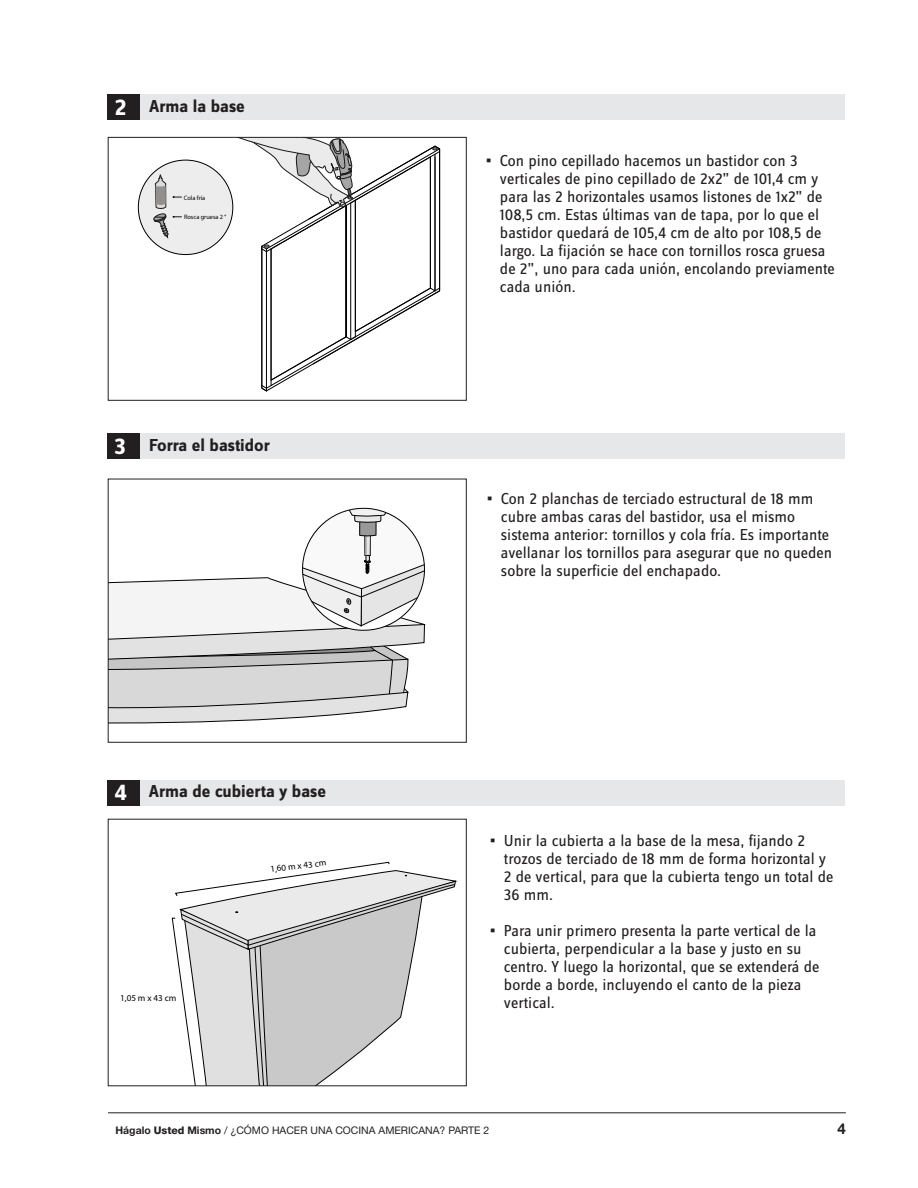
<style>
.page{position:relative;width:918px;height:1188px;background:#fff}
.page>*{position:absolute;margin:0;border:0;box-sizing:border-box;transform-origin:0 0}
.t1{font:700 24px "Zine Sans Dis";color:#fff}
.t2{font:700 18px "Zine Sans Dis";color:#231f20}
.t3{font:16.5px/18px "Zine Sans Dis";color:#231f20}
.t4{font:700 15px "Helvetica Neue LT Std";color:#231f20}
.t5{font:10.5px "Helvetica Neue LT Std";color:#231f20}
.t6{font:9px "Myriad Pro";color:#000}
.t7{font:6.3px "Myriad Pro";color:#000}
.s1{font-size:24px;color:#fff}
.s2{font-weight:900}
.s3{font-weight:700}
.s4{font-weight:800}
</style>
<div class="page">
<hr style="left:108px;top:1113px;width:738px;height:1px;background:#231f20">
<div style="left:140px;top:434px;width:705px;height:25px;background:#e6e7e8"></div>
<div style="left:107px;top:434px;width:33px;height:25px;background:#231f20"></div>
<svg style="left:110px;top:507px;width:316px;height:217px"></svg>
<div style="left:140px;top:94px;width:705px;height:26px;background:#e6e7e8"></div>
<div style="left:107px;top:94px;width:33px;height:26px;background:#231f20"></div>
<div style="left:138px;top:160px;width:95px;height:95px;background:#ededed;border-radius:50%"></div>
<svg style="left:153px;top:175px;width:29px;height:62px"></svg>
<svg style="left:204px;top:139px;width:236px;height:252px"></svg>
<div style="left:140px;top:780px;width:705px;height:26px;background:#e6e7e8"></div>
<div style="left:107px;top:780px;width:33px;height:26px;background:#231f20"></div>
<svg style="left:172px;top:862px;width:284px;height:222px"></svg>
<h1 class="t1" style="left:115px;top:95px;width:13px">2</h1>
<p class="t2" style="left:149px;top:97px;width:97px">Arma la base</p>
<p class="t7" style="left:184px;top:194px;width:23px">Cola fría</p>
<p class="t7" style="left:184px;top:213px;width:44px">Rosca gruesa 2 “</p>
<h1 class="t1" style="left:115px;top:434px;width:13px">3</h1>
<p class="t2" style="left:149px;top:436px;width:123px">Forra el bastidor</p>
<p class="t2" style="left:115px;top:782px;width:213px"><span class="s1">4</span> Arma de cubierta y base</p>
<p class="t6" style="left:120px;top:992px;width:58px">1,05 m x 43 cm</p>
<p class="t6" style="left:270px;top:864px;width:58px;rotate:-7deg">1,60 m x 43 cm</p>
<p class="t3" style="left:500px;top:152px;width:336px;text-indent:-13px"><span class="s2">•</span> Con pino cepillado hacemos un bastidor con 3 verticales de pino cepillado de 2x2” de 101,4 cm y para las 2 horizontales usamos listones de 1x2” de 108,5 cm. Estas últimas van de tapa, por lo que el bastidor quedará de 105,4 cm de alto por 108,5 de largo. La fijación se hace con tornillos rosca gruesa de 2”, uno para cada unión, encolando previamente cada unión.</p>
<p class="t3" style="left:501px;top:490px;width:333px;text-indent:-13px"><span class="s2">•</span> Con 2 planchas de terciado estructural de 18 mm cubre ambas caras del bastidor, usa el mismo sistema anterior: tornillos y cola fría. Es importante avellanar los tornillos para asegurar que no queden sobre la superficie del enchapado.</p>
<p class="t3" style="left:504px;top:832px;width:331px;text-indent:-13px"><span class="s2">•</span> Unir la cubierta a la base de la mesa, fijando 2 trozos de terciado de 18 mm de forma horizontal y 2 de vertical, para que la cubierta tengo un total de 36 mm.</p>
<p class="t3" style="left:504px;top:922px;width:317px;text-indent:-13px"><span class="s2">•</span> Para unir primero presenta la parte vertical de la cubierta, perpendicular a la base y justo en su centro. Y luego la horizontal, que se extenderá de borde a borde, incluyendo el canto de la pieza vertical.</p>
<p class="t5" style="left:116px;top:1124px;width:375px"><span class="s3">Hágalo</span> <span class="s4">Usted</span> <span class="s3">Mismo</span> / ¿CÓMO HACER UNA COCINA AMERICANA? PARTE 2</p>
<p class="t4" style="left:838px;top:1119px;width:10px">4</p>
</div>
